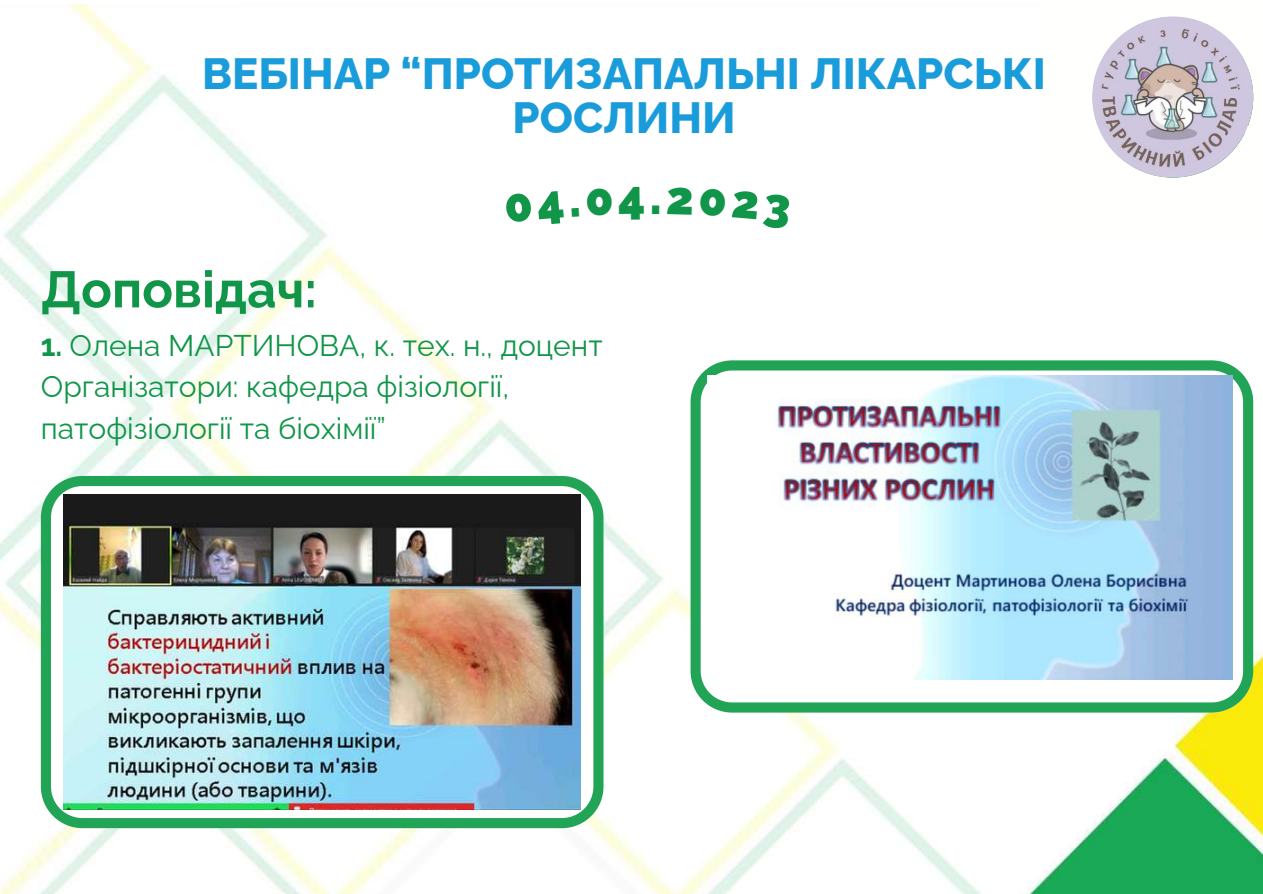
<style>
.page{position:relative;width:1263px;height:894px;background:#fff}
.page>*{position:absolute;margin:0;border:0;box-sizing:border-box;transform-origin:0 0}
.t1{font:700 51px "Raleway";color:#109549}
.t2{font:900 46.35px "Raleway";color:#109549}
.t3{font:800 43.8px/43.8px "Raleway";color:#1b9cda;text-align:center}
.t4{font:30px/41.7px "Raleway";color:#109549}
.s1{font-weight:700}
</style>
<div class="page">
<img style="left:0;top:7px;width:1263px;height:886px">
<div style="left:1040px;top:0;width:223px;height:231px;background:#fffffe"></div>
<svg style="left:68px;top:4px;width:21px;height:3px"></svg>
<img style="left:1092px;top:16px;width:161px;height:161px;border-radius:50%">
<svg style="left:690px;top:360px;width:563px;height:352px"></svg>
<img style="left:707px;top:375px;width:525px;height:304px">
<svg style="left:41px;top:476px;width:562px;height:351px"></svg>
<img style="left:63px;top:494px;width:518px;height:315px">
<svg style="left:505px;top:190px;width:59px;height:35px"></svg>
<svg style="left:571px;top:207px;width:8px;height:9px"></svg>
<svg style="left:587px;top:186px;width:25px;height:30px"></svg>
<svg style="left:619px;top:187px;width:25px;height:33px"></svg>
<svg style="left:667px;top:187px;width:25px;height:28px"></svg>
<svg style="left:700px;top:187px;width:26px;height:30px"></svg>
<svg style="left:732px;top:190px;width:58px;height:39px"></svg>
<h3 class="t3" style="left:202px;top:52px;width:845px">ВЕБІНАР “ПРОТИЗАПАЛЬНІ ЛІКАРСЬКІ<br>РОСЛИНИ</h3>
<h1 class="t1" style="left:41px;top:259px;width:278px">Доповідач:</h1>
<p class="t4" style="left:41px;top:324px;width:563px"><span class="s1">1.</span> Олена МАРТИНОВА, к. тех. н., доцент<br>Організатори: кафедра фізіології, патофізіології та біохімії”</p>
<h2 class="t2" style="left:650px;top:170px;width:14px">.</h2>
</div>
